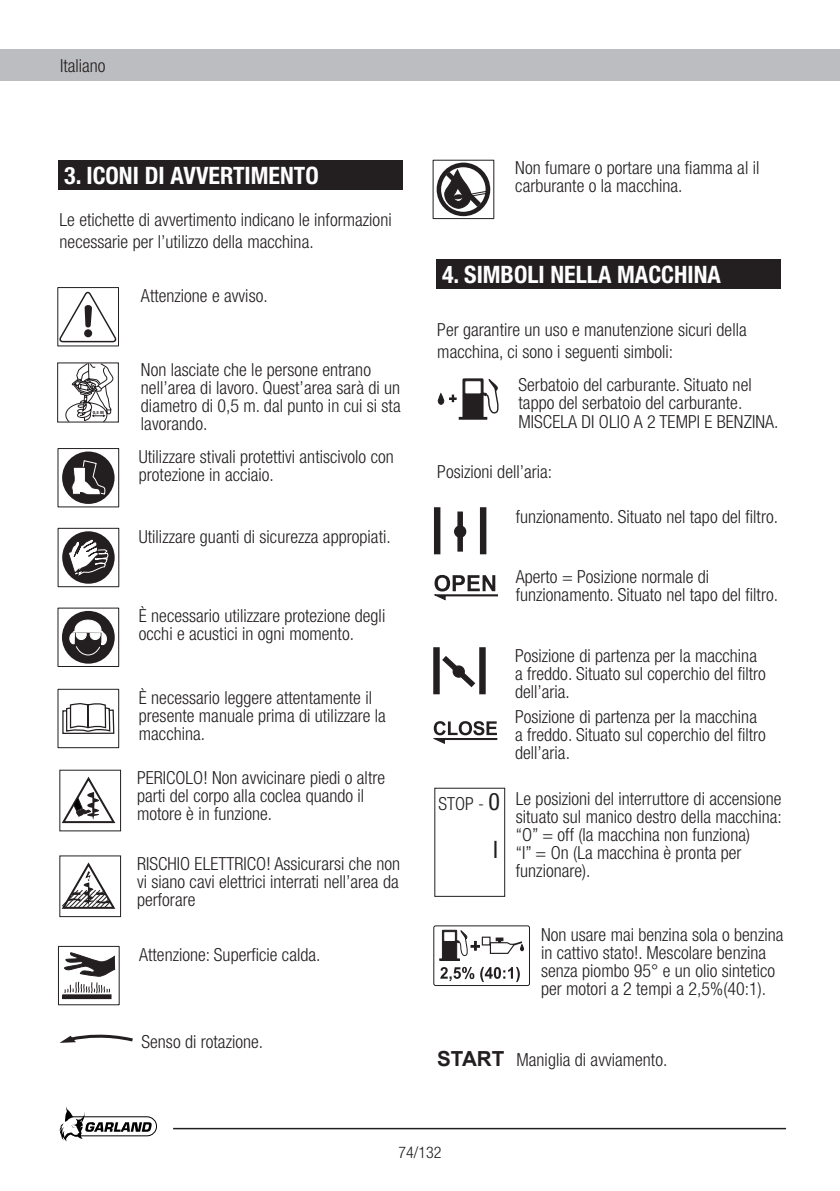
<style>
.page{position:relative;width:840px;height:1191px;background:#fff}
.page>*{position:absolute;margin:0;border:0;box-sizing:border-box;transform-origin:0 0}
.t1{font:700 condensed 24px "Helvetica Neue";color:#fff}
.t2{font:condensed 24px "Helvetica Neue";color:#231f20}
.t3{font:300 condensed 18px/18px "Helvetica Neue";color:#231f20}
.t4{font:300 condensed 16px "Helvetica Neue";color:#231f20}
.t5{font:700 4.6px "Myriad Pro";color:#231f20}
.s1{font-weight:400;font-size:24px}
.s2{font-family:"Arial";font-weight:700;font-stretch:normal;font-size:20.8px}
</style>
<div class="page">
<div style="left:0;top:50px;width:839px;height:31px;background:#bcbdc0"></div>
<svg style="left:59px;top:1107px;width:98px;height:34px"></svg>
<hr style="left:173px;top:1127px;width:612px;height:2px;background:#231f20">
<div style="left:58px;top:287px;width:60px;height:59px;border:1px solid #231f20"></div>
<div style="left:58px;top:448px;width:61px;height:59px;border:1px solid #231f20"></div>
<div style="left:63px;top:453px;width:50px;height:50px;background:#231f20;border-radius:50%"></div>
<div style="left:62px;top:451px;width:52px;height:53px;border:2px solid #231f20;border-radius:50%"></div>
<svg style="left:71px;top:460px;width:35px;height:35px"></svg>
<div style="left:63px;top:532px;width:50px;height:50px;background:#231f20;border-radius:50%"></div>
<div style="left:62px;top:531px;width:53px;height:53px;border:2px solid #231f20;border-radius:50%"></div>
<svg style="left:68px;top:539px;width:40px;height:36px"></svg>
<div style="left:58px;top:528px;width:61px;height:59px;border:1px solid #231f20"></div>
<div style="left:63px;top:612px;width:50px;height:50px;background:#231f20;border-radius:50%"></div>
<div style="left:62px;top:611px;width:53px;height:52px;border:3px solid #231f20;border-radius:50%"></div>
<svg style="left:69px;top:619px;width:38px;height:36px"></svg>
<div style="left:58px;top:689px;width:61px;height:59px;border:1px solid #231f20"></div>
<svg style="left:62px;top:703px;width:53px;height:31px"></svg>
<div style="left:63px;top:994px;width:48px;height:5px;border:1px solid #231f20"></div>
<svg style="left:64px;top:952px;width:51px;height:54px"></svg>
<div style="left:58px;top:946px;width:61px;height:59px;border:1px solid #231f20"></div>
<svg style="left:436px;top:162px;width:54px;height:54px"></svg>
<div style="left:462px;top:379px;width:21px;height:39px;background:#231f20"></div>
<div style="left:462px;top:378px;width:21px;height:41px;border:1px solid #231f20"></div>
<div style="left:458px;top:417px;width:29px;height:3px;border:1px solid #231f20"></div>
<div style="left:464px;top:381px;width:17px;height:13px;background:#fff"></div>
<div style="left:464px;top:380px;width:17px;height:14px;border:1px solid #231f20"></div>
<svg style="left:481px;top:379px;width:18px;height:36px"></svg>
<svg style="left:438px;top:394px;width:5px;height:10px"></svg>
<svg style="left:449px;top:395px;width:7px;height:7px"></svg>
<div style="left:433px;top:925px;width:96px;height:61px;border:1px solid #231f20;border-radius:2px"></div>
<svg style="left:439px;top:930px;width:40px;height:30px"></svg>
<div style="left:481px;top:936px;width:9px;height:9px;border:1px solid #231f20"></div>
<svg style="left:489px;top:938px;width:35px;height:16px"></svg>
<svg style="left:440px;top:967px;width:34px;height:14px"></svg>
<svg style="left:480px;top:967px;width:39px;height:15px"></svg>
<svg style="left:60px;top:1034px;width:73px;height:9px"></svg>
<div style="left:434px;top:787px;width:71px;height:110px;border:1px solid #231f20"></div>
<div style="left:434px;top:508px;width:5px;height:45px;background:#231f20"></div>
<div style="left:433px;top:507px;width:7px;height:47px;border:2px solid #231f20"></div>
<div style="left:480px;top:508px;width:5px;height:45px;background:#231f20"></div>
<div style="left:479px;top:507px;width:7px;height:47px;border:2px solid #231f20"></div>
<svg style="left:454px;top:511px;width:13px;height:41px"></svg>
<svg style="left:433px;top:575px;width:64px;height:25px"></svg>
<div style="left:433px;top:647px;width:6px;height:47px;border:2px solid #231f20"></div>
<div style="left:479px;top:647px;width:6px;height:47px;border:2px solid #231f20"></div>
<svg style="left:442px;top:656px;width:34px;height:32px"></svg>
<svg style="left:433px;top:721px;width:64px;height:23px"></svg>
<div style="left:58px;top:160px;width:345px;height:30px;background:#231f20"></div>
<div style="left:436px;top:259px;width:344px;height:29px;background:#231f20"></div>
<div style="left:57px;top:363px;width:61px;height:59px;border:1px solid #231f20"></div>
<svg style="left:59px;top:290px;width:58px;height:133px"></svg>
<div style="left:60px;top:770px;width:61px;height:61px;border:1px solid #231f20"></div>
<svg style="left:60px;top:776px;width:56px;height:48px"></svg>
<div style="left:60px;top:855px;width:61px;height:62px;border:1px solid #231f20"></div>
<svg style="left:60px;top:861px;width:56px;height:48px"></svg>
<p class="t3" style="left:60px;top:57px;width:47px">Italiano</p>
<h1 class="t1" style="left:64px;top:161px;width:256px">3. ICONI DI AVVERTIMENTO</h1>
<p class="t3" style="left:60px;top:209px;width:333px;line-height:22px">Le etichette di avvertimento indicano le informazioni necessarie per l’utilizzo della macchina.</p>
<p class="t5" style="left:93px;top:409px;width:12px">0,5 M</p>
<p class="t3" style="left:141px;top:286px;width:128px">Attenzione e avviso.</p>
<p class="t3" style="left:141px;top:360px;width:261px">Non lasciate che le persone entrano nell’area di lavoro. Quest’area sarà di un diametro di 0,5 m. dal punto in cui si sta lavorando.</p>
<p class="t3" style="left:139px;top:447px;width:256px">Utilizzare stivali protettivi antiscivolo con protezione in acciaio.</p>
<p class="t3" style="left:139px;top:527px;width:253px">Utilizzare guanti di sicurezza appropiati.</p>
<p class="t3" style="left:139px;top:607px;width:248px">È necessario utilizzare protezione degli occhi e acustici in ogni momento.</p>
<p class="t3" style="left:139px;top:688px;width:248px">È necessario leggere attentamente il presente manuale prima di utilizzare la macchina.</p>
<p class="t3" style="left:137px;top:768px;width:249px">PERICOLO! Non avvicinare piedi o altre parti del corpo alla coclea quando il motore è in funzione.</p>
<p class="t3" style="left:137px;top:854px;width:264px;text-align:justify">RISCHIO ELETTRICO! Assicurarsi che non vi siano cavi elettrici interrati nell’area da perforare</p>
<p class="t3" style="left:139px;top:945px;width:183px">Attenzione: Superficie calda.</p>
<p class="t3" style="left:141px;top:1032px;width:123px">Senso di rotazione.</p>
<p class="t3" style="left:515px;top:159px;width:245px">Non fumare o portare una fiamma al il carburante o la macchina.</p>
<h1 class="t1" style="left:442px;top:260px;width:280px">4. SIMBOLI NELLA MACCHINA</h1>
<p class="t3" style="left:437px;top:319px;width:311px;line-height:22px">Per garantire un uso e manutenzione sicuri della macchina, ci sono i seguenti simboli:</p>
<p class="t3" style="left:518px;top:376px;width:261px">Serbatoio del carburante. Situato nel tappo del serbatoio del carburante.<br>MISCELA DI OLIO A 2 TEMPI E BENZINA.</p>
<p class="t3" style="left:437px;top:463px;width:116px">Posizioni dell’aria:</p>
<p class="t3" style="left:515px;top:507px;width:264px">funzionamento. Situato nel tapo del filtro.</p>
<p class="t3" style="left:515px;top:567px;width:264px">Aperto = Posizione normale di funzionamento. Situato nel tapo del filtro.</p>
<p class="t3" style="left:438px;top:794px;width:63px">STOP - <span class="s1">0</span></p>
<h1 class="t2" style="left:493px;top:836px;width:6px">I</h1>
<p class="t3" style="left:514px;top:646px;width:252px">Posizione di partenza per la macchina a freddo. Situato sul coperchio del filtro dell’aria.</p>
<p class="t3" style="left:514px;top:707px;width:252px">Posizione di partenza per la macchina a freddo. Situato sul coperchio del filtro dell’aria.</p>
<p class="t3" style="left:515px;top:790px;width:267px">Le posizioni del interruttore di accensione situato sul manico destro della macchina: “O” = off (la macchina non funziona)<br>“I” = On (La macchina è pronta per funzionare).</p>
<p class="t3" style="left:540px;top:925px;width:244px">Non usare mai benzina sola o benzina in cattivo stato!. Mescolare benzina senza piombo 95° e un olio sintetico per motori a 2 tempi a 2,5%(40:1).</p>
<p class="t3" style="left:437px;top:1050px;width:231px"><span class="s2">START</span> Maniglia di avviamento.</p>
<p class="t4" style="left:398px;top:1143px;width:45px">74/132</p>
</div>
